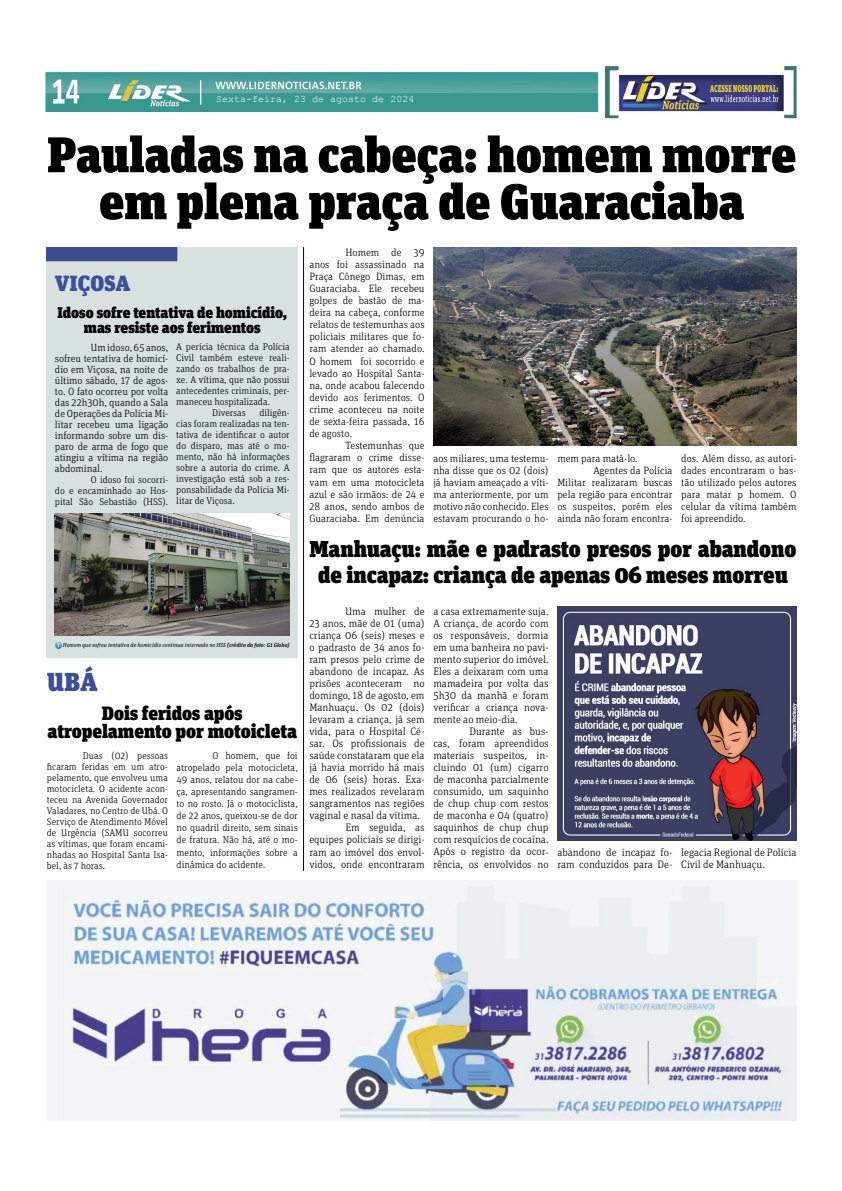
<style>
.page{position:relative;width:842px;height:1191px;background:#fff}
.page>*{position:absolute;margin:0;border:0;box-sizing:border-box;transform-origin:0 0}
.t1{font:900 50px/47px "Unit Slab Pro";color:#000;text-align:center}
.t2{font:900 26px "Unit Slab Pro";color:#3b4f9a}
.t3{font:900 23px/26px "Unit Slab Pro";color:#000;text-align:center}
.t4{font:900 22px "Unit Slab Pro";letter-spacing:.01em;color:#3b4f9a}
.t5{font:900 19.3px/18px "Unit Slab Pro";color:#000;text-align:center}
.t6{font:900 15.4px/15px "Unit Slab Pro";color:#000;text-align:center}
.t7{font:300 10.8px/12px "Unit Slab Pro";color:#000;text-align:justify}
.t8{font:300 10.6px/12.1px "Unit Slab Pro";color:#000;text-align:justify}
.t9{font:300 10.4px/11px "Unit Slab Pro";color:#000;text-align:justify}
.t10{font:300 10px/12.1px "Unit Slab Pro";color:#000;text-align:justify}
.t11{font:10px "Courier New";color:#fff}
.t12{font:300 9.8px/11px "Unit Slab Pro";color:#000;text-align:justify}
.t13{font:italic 5.8px "Unit Slab Pro";color:#000}
.s1{font-weight:500}
</style>
<div class="page">
<img style="left:45px;top:66px;width:751px;height:52px">
<hr style="left:303px;top:247px;width:1px;height:624px;background:#000">
<img style="left:47px;top:880px;width:749px;height:240px">
<div style="left:47px;top:247px;width:251px;height:411px;background:#d8e1df"></div>
<img style="left:557px;top:607px;width:239px;height:233px">
<img style="left:433px;top:247px;width:363px;height:198px">
<img style="left:55px;top:513px;width:235px;height:123px">
<svg style="left:55px;top:642px;width:6px;height:6px"></svg>
<p class="t11" style="left:216px;top:93px;width:200px">Sexta-feira, 23 de agosto de 2024</p>
<h1 class="t1" style="left:47px;top:129px;width:750px">Pauladas na cabeça: homem morre em plena praça de Guaraciaba</h1>
<h3 class="t4" style="left:55px;top:266px;width:77px">VIÇOSA</h3>
<h3 class="t6" style="left:58px;top:304px;width:231px">Idoso sofre tentativa de homicídio, mas resiste aos ferimentos</h3>
<p class="t9" style="left:55px;top:341px;width:115px;text-indent:36px">Um idoso, 65 anos, sofreu tentativa de homicí&shy;dio em Viçosa, na noite de último sábado, 17 de agos&shy;to. O fato ocorreu por volta das 22h30h, quando a Sala de Operações da Polícia Mi&shy;litar recebeu uma ligação informando sobre um dis&shy;paro de arma de fogo que atingiu a vítima na região abdominal.</p>
<p class="t12" style="left:55px;top:473px;width:115px;text-indent:36px">O idoso foi socorri&shy;do e encaminhado ao Hos&shy;pital São Sebastião (HSS).</p>
<p class="t12" style="left:176px;top:341px;width:115px">A perícia técnica da Polícia</p>
<p class="t12" style="left:176px;top:352px;width:115px">Civil também esteve reali-</p>
<p class="t12" style="left:176px;top:363px;width:115px">zando os trabalhos de pra-</p>
<p class="t12" style="left:176px;top:374px;width:115px">xe. A vítima, que não possui</p>
<p class="t12" style="left:176px;top:385px;width:115px">antecedentes criminais, per-</p>
<p class="t12" style="left:176px;top:396px;width:95px">maneceu hospitalizada.</p>
<p class="t12" style="left:212px;top:407px;width:35px">Diversas</p>
<p class="t12" style="left:176px;top:407px;width:115px;text-indent:83px">diligên&shy;cias foram realizadas na ten&shy;tativa de identificar o autor do disparo, mas até o mo&shy;mento, não há informações sobre a autoria do crime. A investigação está sob a res&shy;ponsabilidade da Polícia Mi&shy;litar de Viçosa.</p>
<p class="t13" style="left:63px;top:641px;width:228px">Homem que sofreu tentativa de homicídio continua internado no HSS <span class="s1">(crédito da foto: G1 Globo)</span></p>
<h2 class="t2" style="left:47px;top:662px;width:52px">UBÁ</h2>
<h3 class="t5" style="left:47px;top:703px;width:251px">Dois feridos após atropelamento por motoicleta</h3>
<p class="t12" style="left:47px;top:749px;width:123px;text-indent:36px">Duas (02) pessoas ficaram feridas em um atro&shy;pelamento, que envolveu uma motocicleta. O acidente acon&shy;teceu na Avenida Governador Valadares, no Centro de Ubá. O Serviço de Atendimento Móvel de Urgência (SAMU socorreu as vítimas, que foram encami&shy;nhadas ao Hospital Santa Isa&shy;bel, às 7 horas.</p>
<p class="t10" style="left:177px;top:749px;width:123px;text-indent:36px">O homem, que foi atropelado pela motocicleta, 49 anos, relatou dor na cabe&shy;ça, apresentando sangramen&shy;to no rosto. Já o motociclista, de 22 anos, queixou-se de dor no quadril direito, sem sinais de fratura. Não há, até o mo&shy;mento, informações sobre a dinâmica do acidente.</p>
<p class="t8" style="left:309px;top:245px;width:117px;text-indent:36px">Homem de 39 anos foi assassinado na Praça Cônego Dimas, em Guaraciaba. Ele recebeu golpes de bastão de ma&shy;deira na cabeça, conforme relatos de testemunhas aos policiais militares que fo&shy;ram atender ao chamado.<br>O homem foi socorrido e levado ao Hospital Santa&shy;na, onde acabou falecendo devido aos ferimentos. O crime aconteceu na noite de sexta-feira passada, 16 de agosto.</p>
<p class="t8" style="left:309px;top:439px;width:117px;text-indent:36px">Testemunhas que flagraram o crime disse&shy;ram que os autores esta&shy;vam em uma motocicleta azul e são irmãos: de 24 e 28 anos, sendo ambos de Guaraciaba. Em denúncia</p>
<p class="t8" style="left:433px;top:452px;width:117px">aos miliares, uma testemu&shy;nha disse que os 02 (dois) já haviam ameaçado a víti&shy;ma anteriormente, por um motivo não conhecido. Eles estavam procurando o ho-</p>
<p class="t8" style="left:557px;top:452px;width:82px">mem para matá-lo.</p>
<p class="t8" style="left:593px;top:464px;width:81px">Agentes da Polícia</p>
<p class="t8" style="left:557px;top:476px;width:117px">Militar realizaram buscas</p>
<p class="t8" style="left:557px;top:488px;width:117px">pela região para encontrar</p>
<p class="t8" style="left:557px;top:500px;width:117px">os suspeitos, porém eles</p>
<p class="t8" style="left:557px;top:512px;width:117px">ainda não foram encontra-</p>
<p class="t8" style="left:681px;top:452px;width:117px">dos. Além disso, as autori&shy;dades encontraram o bas&shy;tão utilizado pelos autores para matar p homem. O celular da vítima também foi apreendido.</p>
<h3 class="t3" style="left:309px;top:535px;width:489px">Manhuaçu: mãe e padrasto presos por abandono de incapaz: criança de apenas 06 meses morreu</h3>
<p class="t7" style="left:345px;top:605px;width:81px">Uma mulher de</p>
<p class="t7" style="left:309px;top:617px;width:117px">23 anos, mãe de 01 (uma)</p>
<p class="t7" style="left:309px;top:629px;width:117px">criança 06 (seis) meses e</p>
<p class="t7" style="left:309px;top:641px;width:117px">o padrasto de 34 anos fo-</p>
<p class="t7" style="left:309px;top:653px;width:117px">ram presos pelo crime de</p>
<p class="t7" style="left:309px;top:665px;width:117px">abandono de incapaz. As</p>
<p class="t7" style="left:309px;top:677px;width:117px">prisões aconteceram no</p>
<p class="t7" style="left:309px;top:689px;width:117px">domingo, 18 de agosto, em</p>
<p class="t7" style="left:309px;top:701px;width:117px">Manhuaçu. Os 02 (dois)</p>
<p class="t7" style="left:309px;top:713px;width:117px">levaram a criança, já sem</p>
<p class="t7" style="left:309px;top:725px;width:117px">vida, para o Hospital Cé-</p>
<p class="t7" style="left:309px;top:737px;width:117px">sar. Os profissionais de</p>
<p class="t7" style="left:309px;top:749px;width:117px">saúde constataram que ela</p>
<p class="t7" style="left:309px;top:761px;width:117px">já havia morrido há mais</p>
<p class="t7" style="left:309px;top:773px;width:117px">de 06 (seis) horas. Exa-</p>
<p class="t7" style="left:309px;top:785px;width:117px">mes realizados revelaram</p>
<p class="t7" style="left:309px;top:797px;width:117px">sangramentos nas regiões</p>
<p class="t7" style="left:309px;top:809px;width:112px">vaginal e nasal da vítima.</p>
<p class="t7" style="left:345px;top:821px;width:81px">Em seguida, as</p>
<p class="t7" style="left:309px;top:833px;width:117px">equipes policiais se dirigi-</p>
<p class="t7" style="left:309px;top:845px;width:117px">ram ao imóvel dos envol-</p>
<p class="t7" style="left:309px;top:857px;width:117px">vidos, onde encontraram</p>
<p class="t7" style="left:433px;top:605px;width:117px">a casa extremamente suja.<br>A criança, de acordo com os responsáveis, dormia em uma banheira no pavi&shy;mento superior do imóvel.<br>Eles a deixaram com uma mamadeira por volta das 5h30 da manhã e foram verificar a criança nova&shy;mente ao meio-dia.</p>
<p class="t7" style="left:433px;top:725px;width:117px;text-indent:36px">Durante as bus&shy;cas, foram apreendidos materiais suspeitos, in&shy;cluindo 01 (um) cigarro de maconha parcialmente consumido, um saquinho de chup chup com restos de maconha e 04 (quatro) saquinhos de chup chup com resquícios de cocaína.<br>Após o registro da ocor&shy;rência, os envolvidos no</p>
<p class="t7" style="left:557px;top:845px;width:117px">abandono de incapaz fo&shy;ram conduzidos para De-</p>
<p class="t7" style="left:681px;top:845px;width:117px">legacia Regional de Polícia<br>Civil de Manhuaçu.</p>
</div>
